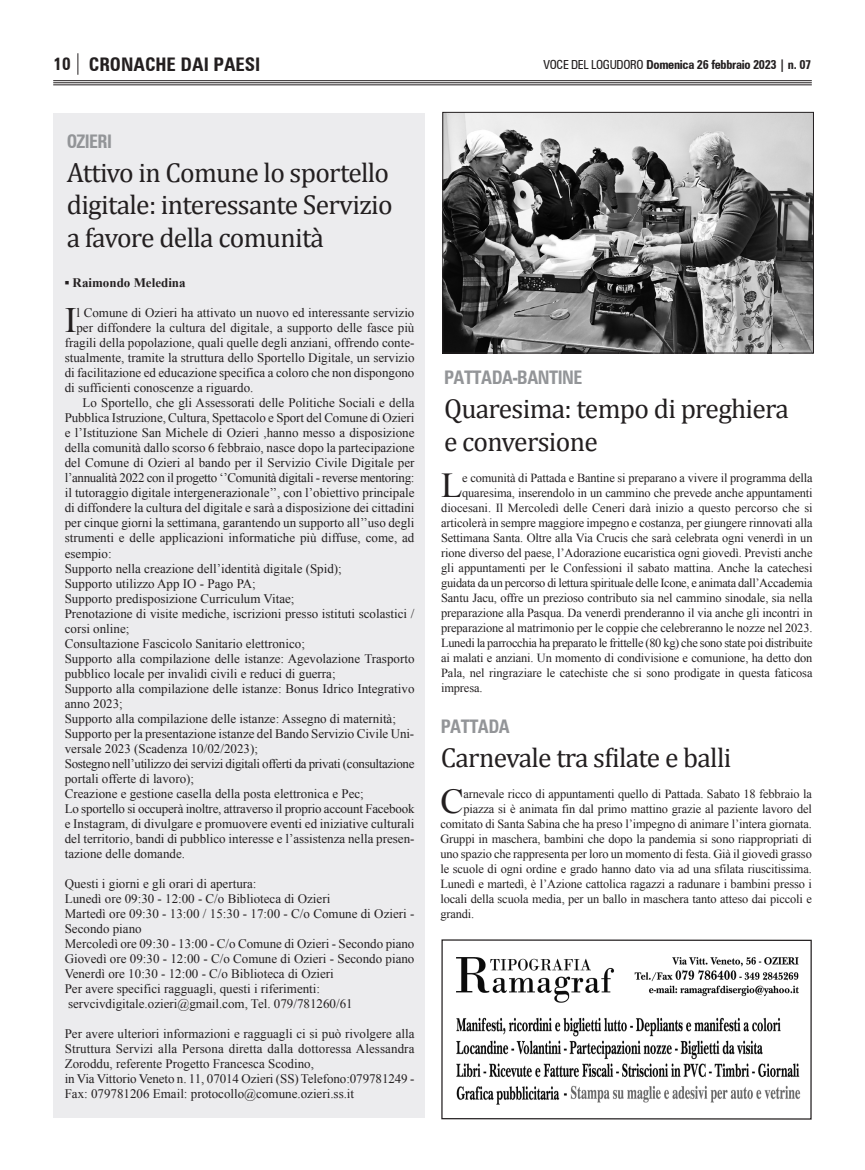
<style>
.page{position:relative;width:865px;height:1170px;background:#fff}
.page>*{position:absolute;margin:0;border:0;box-sizing:border-box;transform-origin:0 0}
.t1{font:35.62px "Times New Roman";color:#231f20}
.t2{font:35px "Times New Roman";color:#231f20}
.t3{font:27.5px/32.5px "Cambria";letter-spacing:-.025em;color:#231f20}
.t4{font:700 condensed 18.75px "Zurich BT";letter-spacing:-.025em;color:#939598;scale:.95 1}
.t5{font:700 condensed 18.75px "Zurich BT";color:#231f20}
.t6{font:700 condensed 17.5px "Zurich BT";color:#231f20}
.t7{font:13px/15px "Times New Roman";color:#231f20}
.t8{font:13px/15px "Times New Roman";letter-spacing:-.025em;color:#231f20}
.t9{font:700 13px "Times New Roman";color:#231f20}
.t10{font:700 condensed 12.5px "Zurich BT";letter-spacing:-.025em;color:#231f20}
.t11{font:12.38px "Times New Roman";letter-spacing:-.01em;color:#231f20}
.s1{font-weight:400}
</style>
<div class="page">
<svg style="left:78px;top:53px;width:1px;height:22px"></svg>
<hr style="left:53px;top:80px;width:758px;height:1px;background:#231f20">
<hr style="left:53px;top:82px;width:758px;height:1px;background:#231f20">
<hr style="left:53px;top:84px;width:758px;height:1px;background:#231f20">
<div style="left:54px;top:113px;width:371px;height:1004px;background:#ececee"></div>
<img style="left:444px;top:114px;width:367px;height:237px">
<div style="left:442px;top:112px;width:371px;height:241px;border:1px solid #231f20"></div>
<img style="left:456px;top:957px;width:345px;height:148px">
<div style="left:441px;top:939px;width:370px;height:180px;border:1px solid #231f20"></div>
<p class="t6" style="left:53px;top:54px;width:19px">10</p>
<p class="t5" style="left:89px;top:53px;width:173px">CRONACHE DAI PAESI</p>
<p class="t10" style="left:543px;top:57px;width:269px"><span class="s1">VOCE DEL LOGUDORO</span> Domenica 26 febbraio 2023 | n. 07</p>
<p class="t4" style="left:67px;top:130px;width:49px">OZIERI</p>
<p class="t3" style="left:67px;top:155px;width:327px">Attivo in Comune lo sportello digitale: interessante Servizio</p>
<p class="t3" style="left:67px;top:220px;width:259px">a favore della comunità</p>
<p class="t9" style="left:65px;top:276px;width:122px">▪ Raimondo Meledina</p>
<p class="t1" style="left:65px;top:300px;width:13px">I</p>
<p class="t7" style="left:76px;top:305px;width:339px">l Comune di Ozieri ha attivato un nuovo ed interessante servizio</p>
<p class="t7" style="left:76px;top:320px;width:339px">per diffondere la cultura del digitale, a supporto delle fasce più</p>
<p class="t7" style="left:65px;top:335px;width:351px">fragili della popolazione, quali quelle degli anziani, offrendo conte-</p>
<p class="t7" style="left:65px;top:350px;width:351px">stualmente, tramite la struttura dello Sportello Digitale, un servizio</p>
<p class="t7" style="left:65px;top:365px;width:351px">di facilitazione ed educazione specifica a coloro che non dispongono</p>
<p class="t7" style="left:65px;top:380px;width:190px">di sufficienti conoscenze a riguardo.</p>
<p class="t7" style="left:65px;top:395px;width:351px;text-align:justify;text-indent:18px">Lo Sportello, che gli Assessorati delle Politiche Sociali e della Pubblica Istruzione, Cultura, Spettacolo e Sport del Comune di Ozieri e l’Istituzione San Michele di Ozieri ,hanno messo a disposizione della comunità dallo scorso 6 febbraio, nasce dopo la partecipazione del Comune di Ozieri al bando per il Servizio Civile Digitale per l’annualità 2022 con il progetto ‘’Comunità digitali - reverse mentoring: il tutoraggio digitale intergenerazionale’’, con l’obiettivo principale di diffondere la cultura del digitale e sarà a disposizione dei cittadini per cinque giorni la settimana, garantendo un supporto all’’uso degli strumenti e delle applicazioni informatiche più diffuse, come, ad esempio:</p>
<p class="t7" style="left:65px;top:560px;width:278px">Supporto nella creazione dell’identità digitale (Spid);</p>
<p class="t7" style="left:65px;top:575px;width:192px">Supporto utilizzo App IO - Pago PA;</p>
<p class="t7" style="left:65px;top:590px;width:231px">Supporto predisposizione Curriculum Vitae;</p>
<p class="t7" style="left:65px;top:605px;width:351px">Prenotazione di visite mediche, iscrizioni presso istituti scolastici / corsi online;</p>
<p class="t7" style="left:65px;top:635px;width:242px">Consultazione Fascicolo Sanitario elettronico;</p>
<p class="t7" style="left:65px;top:650px;width:351px">Supporto alla compilazione delle istanze: Agevolazione Trasporto pubblico locale per invalidi civili e reduci di guerra;</p>
<p class="t7" style="left:65px;top:680px;width:351px">Supporto alla compilazione delle istanze: Bonus Idrico Integrativo anno 2023;</p>
<p class="t7" style="left:65px;top:710px;width:333px">Supporto alla compilazione delle istanze: Assegno di maternità;</p>
<p class="t7" style="left:65px;top:725px;width:351px">Supporto per la presentazione istanze del Bando Servizio Civile Uni&shy;versale 2023 (Scadenza 10/02/2023);</p>
<p class="t8" style="left:65px;top:755px;width:351px">Sostegno nell’utilizzo dei servizi digitali offerti da privati (consultazione portali offerte di lavoro);</p>
<p class="t7" style="left:65px;top:785px;width:300px">Creazione e gestione casella della posta elettronica e Pec;</p>
<p class="t7" style="left:65px;top:800px;width:351px;text-align:justify">Lo sportello si occuperà inoltre, attraverso il proprio account Facebook e Instagram, di divulgare e promuovere eventi ed iniziative culturali del territorio, bandi di pubblico interesse e l’assistenza nella presen&shy;tazione delle domande.</p>
<p class="t7" style="left:65px;top:875px;width:193px">Questi i giorni e gli orari di apertura:</p>
<p class="t7" style="left:65px;top:890px;width:267px">Lunedì ore 09:30 - 12:00 - C/o Biblioteca di Ozieri</p>
<p class="t7" style="left:65px;top:905px;width:351px">Martedì ore 09:30 - 13:00 / 15:30 - 17:00 - C/o Comune di Ozieri -<br>Secondo piano</p>
<p class="t7" style="left:65px;top:935px;width:351px">Mercoledì ore 09:30 - 13:00 - C/o Comune di Ozieri - Secondo piano</p>
<p class="t7" style="left:65px;top:950px;width:351px">Giovedì ore 09:30 - 12:00 - C/o Comune di Ozieri - Secondo piano</p>
<p class="t7" style="left:65px;top:965px;width:270px">Venerdì ore 10:30 - 12:00 - C/o Biblioteca di Ozieri</p>
<p class="t7" style="left:65px;top:980px;width:257px">Per avere specifici ragguagli, questi i riferimenti:</p>
<p class="t7" style="left:68px;top:995px;width:286px">servcivdigitale.ozieri@gmail.com, Tel. 079/781260/61</p>
<p class="t7" style="left:65px;top:1025px;width:351px;text-align:justify">Per avere ulteriori informazioni e ragguagli ci si può rivolgere alla Struttura Servizi alla Persona diretta dalla dottoressa Alessandra Zoroddu, referente Progetto Francesca Scodino,</p>
<p class="t7" style="left:65px;top:1070px;width:351px">in Via Vittorio Veneto n. 11, 07014 Ozieri (SS) Telefono:079781249 -<br>Fax: 079781206 Email: protocollo@comune.ozieri.ss.it</p>
<p class="t4" style="left:444px;top:366px;width:147px">PATTADA-BANTINE</p>
<p class="t3" style="left:444px;top:392px;width:346px">Quaresima: tempo di preghiera</p>
<p class="t3" style="left:444px;top:424px;width:155px">e conversione</p>
<p class="t2" style="left:441px;top:465px;width:23px">L</p>
<p class="t11" style="left:462px;top:471px;width:352px">e comunità di Pattada e Bantine si preparano a vivere il programma della</p>
<p class="t11" style="left:462px;top:486px;width:352px">quaresima, inserendolo in un cammino che prevede anche appuntamenti</p>
<p class="t11" style="left:441px;top:501px;width:373px">diocesani. Il Mercoledì delle Ceneri darà inizio a questo percorso che si</p>
<p class="t11" style="left:441px;top:516px;width:373px">articolerà in sempre maggiore impegno e costanza, per giungere rinnovati alla</p>
<p class="t11" style="left:441px;top:531px;width:373px">Settimana Santa. Oltre alla Via Crucis che sarà celebrata ogni venerdì in un</p>
<p class="t11" style="left:441px;top:546px;width:373px">rione diverso del paese, l’Adorazione eucaristica ogni giovedì. Previsti anche</p>
<p class="t11" style="left:441px;top:561px;width:373px">gli appuntamenti per le Confessioni il sabato mattina. Anche la catechesi</p>
<p class="t11" style="left:441px;top:576px;width:373px">guidata da un percorso di lettura spirituale delle Icone, e animata dall’Accademia</p>
<p class="t11" style="left:441px;top:591px;width:373px">Santu Jacu, offre un prezioso contributo sia nel cammino sinodale, sia nella</p>
<p class="t11" style="left:441px;top:606px;width:373px">preparazione alla Pasqua. Da venerdì prenderanno il via anche gli incontri in</p>
<p class="t11" style="left:441px;top:621px;width:373px">preparazione al matrimonio per le coppie che celebreranno le nozze nel 2023.</p>
<p class="t11" style="left:441px;top:636px;width:373px">Lunedi la parrocchia ha preparato le frittelle (80 kg) che sono state poi distribuite</p>
<p class="t11" style="left:441px;top:651px;width:373px">ai malati e anziani. Un momento di condivisione e comunione, ha detto don</p>
<p class="t11" style="left:441px;top:666px;width:373px">Pala, nel ringraziare le catechiste che si sono prodigate in questa faticosa</p>
<p class="t11" style="left:441px;top:681px;width:43px">impresa.</p>
<p class="t4" style="left:441px;top:714px;width:74px">PATTADA</p>
<p class="t3" style="left:441px;top:740px;width:292px">Carnevale tra sfilate e balli</p>
<p class="t2" style="left:440px;top:782px;width:25px">C</p>
<p class="t11" style="left:463px;top:787px;width:350px">arnevale ricco di appuntamenti quello di Pattada. Sabato 18 febbraio la</p>
<p class="t11" style="left:463px;top:802px;width:350px">piazza si è animata fin dal primo mattino grazie al paziente lavoro del</p>
<p class="t11" style="left:440px;top:817px;width:373px">comitato di Santa Sabina che ha preso l’impegno di animare l’intera giornata.</p>
<p class="t11" style="left:440px;top:832px;width:373px">Gruppi in maschera, bambini che dopo la pandemia si sono riappropriati di</p>
<p class="t11" style="left:440px;top:847px;width:373px">uno spazio che rappresenta per loro un momento di festa. Già il giovedì grasso</p>
<p class="t11" style="left:440px;top:862px;width:373px">le scuole di ogni ordine e grado hanno dato via ad una sfilata riuscitissima.</p>
<p class="t11" style="left:440px;top:877px;width:373px">Lunedì e martedì, è l’Azione cattolica ragazzi a radunare i bambini presso i</p>
<p class="t11" style="left:440px;top:892px;width:373px">locali della scuola media, per un ballo in maschera tanto atteso dai piccoli e</p>
<p class="t11" style="left:440px;top:907px;width:35px">grandi.</p>
</div>
